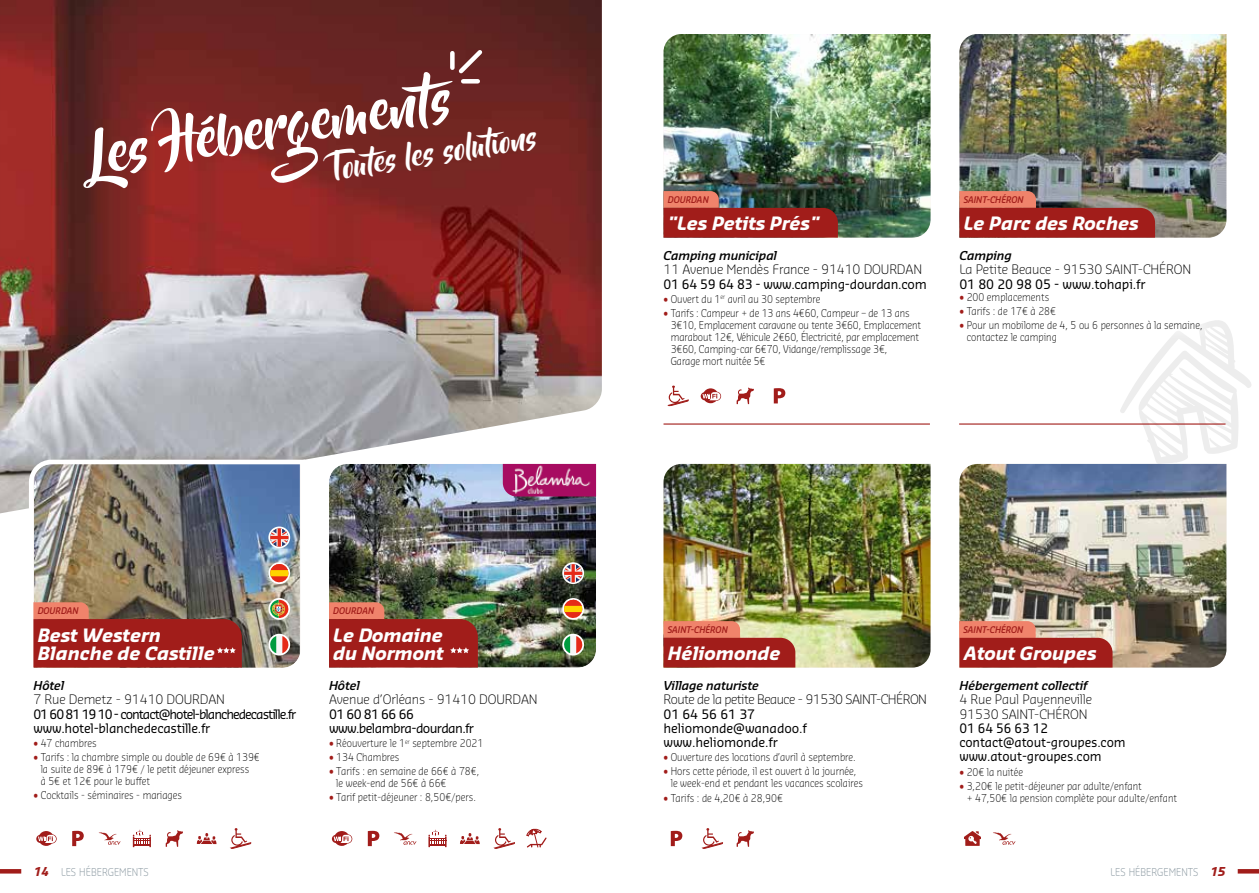
<style>
.page{position:relative;width:1259px;height:893px;background:#fff}
.page>*{position:absolute;margin:0;border:0;box-sizing:border-box;transform-origin:0 0}
.t1{font:italic 55.2px "Beyond The Mountains";color:#fff}
.t2{font:italic 30px "Beyond The Mountains";color:#fff}
.t3{font:italic 700 18px/18px "Sansa Pro";letter-spacing:-.01em;color:#fff}
.t4{font:12.75px/14.2px "Sansa Pro";letter-spacing:-.02em;color:#000}
.t5{font:300 12.75px/14.2px "Sansa Pro";letter-spacing:-.01em;color:#000}
.t6{font:12.75px/14.2px "Sansa Pro";letter-spacing:-.08em;color:#000}
.t7{font:300 12.75px "Sansa Pro";letter-spacing:-.04em;color:#000}
.t8{font:12.75px/14.2px "Sansa Pro";letter-spacing:-.05em;color:#000}
.t9{font:italic 600 12px "Sansa Pro";letter-spacing:-.01em;color:#000}
.t10{font:300 10.5px/12px "Sansa Pro";color:#000;scale:.9 1}
.t11{font:300 10.5px "Sansa Pro";color:#83929b;scale:.9 1}
.t12{font:italic 600 9px "Sansa Pro";color:#a11d1a;scale:.9 1}
.s1{color:#a11d1a}
.s2{font-weight:700;font-style:italic;font-size:12px;color:#a11d1a}
</style>
<div class="page">
<svg style="left:1119px;top:320px;width:132px;height:144px"></svg>
<img style="left:0;top:0;width:602px;height:513px">
<svg style="left:0;top:869px;width:21px;height:4px"></svg>
<div style="left:463px;top:79px;width:15px;height:5px;background:#fff"></div>
<svg style="left:450px;top:53px;width:4px;height:15px"></svg>
<svg style="left:455px;top:46px;width:31px;height:31px"></svg>
<svg style="left:1237px;top:869px;width:22px;height:4px"></svg>
<img style="left:322px;top:457px;width:280px;height:211px">
<img style="left:27px;top:457px;width:280px;height:211px">
<svg style="left:36px;top:831px;width:21px;height:15px"></svg>
<svg style="left:72px;top:831px;width:12px;height:15px"></svg>
<img style="left:98px;top:832px;width:23px;height:13px">
<svg style="left:133px;top:830px;width:18px;height:17px"></svg>
<svg style="left:166px;top:830px;width:17px;height:17px"></svg>
<svg style="left:332px;top:831px;width:20px;height:15px"></svg>
<svg style="left:368px;top:831px;width:11px;height:15px"></svg>
<img style="left:394px;top:832px;width:23px;height:13px">
<svg style="left:428px;top:830px;width:18px;height:17px"></svg>
<svg style="left:460px;top:833px;width:20px;height:11px"></svg>
<svg style="left:196px;top:833px;width:21px;height:11px"></svg>
<svg style="left:230px;top:828px;width:21px;height:21px"></svg>
<svg style="left:493px;top:828px;width:22px;height:21px"></svg>
<svg style="left:526px;top:828px;width:21px;height:20px"></svg>
<hr style="left:663px;top:423px;width:267px;height:2px;background:#a11d1a">
<hr style="left:959px;top:423px;width:266px;height:2px;background:#a11d1a">
<div style="left:948px;top:239px;width:264px;height:115px;background:#fff"></div>
<img style="left:959px;top:34px;width:267px;height:204px">
<img style="left:959px;top:464px;width:267px;height:203px">
<svg style="left:964px;top:831px;width:17px;height:15px"></svg>
<img style="left:993px;top:832px;width:23px;height:13px">
<svg style="left:33px;top:602px;width:209px;height:65px;background:#9b322b"></svg>
<svg style="left:329px;top:602px;width:149px;height:65px;background:#9c382d"></svg>
<img style="left:503px;top:464px;width:93px;height:32px">
<img style="left:663px;top:34px;width:267px;height:204px">
<svg style="left:667px;top:385px;width:22px;height:21px"></svg>
<svg style="left:700px;top:388px;width:21px;height:15px"></svg>
<svg style="left:736px;top:387px;width:18px;height:17px"></svg>
<svg style="left:774px;top:388px;width:11px;height:15px"></svg>
<svg style="left:663px;top:191px;width:175px;height:47px;background:#8c342e"></svg>
<img style="left:663px;top:464px;width:267px;height:203px">
<svg style="left:671px;top:831px;width:11px;height:15px"></svg>
<svg style="left:701px;top:828px;width:22px;height:21px"></svg>
<svg style="left:663px;top:621px;width:132px;height:46px;background:#ba5242"></svg>
<svg style="left:959px;top:191px;width:196px;height:47px;background:#a3423a"></svg>
<svg style="left:736px;top:830px;width:18px;height:17px"></svg>
<svg style="left:959px;top:621px;width:153px;height:46px;background:#b74f45"></svg>
<svg style="left:562px;top:562px;width:22px;height:22px"></svg>
<svg style="left:563px;top:563px;width:20px;height:20px"></svg>
<svg style="left:268px;top:526px;width:22px;height:22px"></svg>
<svg style="left:269px;top:527px;width:20px;height:20px"></svg>
<svg style="left:268px;top:562px;width:22px;height:22px"></svg>
<svg style="left:269px;top:563px;width:20px;height:20px"></svg>
<svg style="left:562px;top:598px;width:22px;height:22px"></svg>
<svg style="left:563px;top:599px;width:20px;height:20px"></svg>
<svg style="left:268px;top:634px;width:22px;height:21px"></svg>
<svg style="left:269px;top:635px;width:20px;height:20px"></svg>
<svg style="left:562px;top:634px;width:22px;height:21px"></svg>
<svg style="left:563px;top:635px;width:20px;height:20px"></svg>
<svg style="left:268px;top:598px;width:22px;height:22px"></svg>
<svg style="left:269px;top:600px;width:20px;height:18px"></svg>
<h1 class="t1" style="left:84px;top:126px;width:366px;rotate:-9deg">Les Hébergements</h1>
<h2 class="t2" style="left:328px;top:153px;width:209px;rotate:-9deg">Toutes les solutions</h2>
<p class="t12" style="left:38px;top:605px;width:47px">DOURDAN</p>
<p class="t12" style="left:333px;top:605px;width:47px">DOURDAN</p>
<h3 class="t3" style="left:38px;top:625px;width:179px">Best Western<br>Blanche de Castille</h3>
<h3 class="t3" style="left:333px;top:625px;width:112px">Le Domaine du Normont</h3>
<p class="t9" style="left:33px;top:678px;width:33px">Hôtel</p>
<p class="t5" style="left:33px;top:692px;width:193px">7 Rue Demetz - 91410 DOURDAN</p>
<p class="t6" style="left:33px;top:706px;width:264px">01 60 81 19 10 - contact@hotel-blanchedecastille.fr www.hotel-blanchedecastille.fr</p>
<p class="t10" style="left:33px;top:737px;width:72px"><span class="s1">•</span> 47 chambres</p>
<p class="t10" style="left:41px;top:751px;width:245px;text-indent:-7px"><span class="s1">•</span> Tarifs : la chambre simple ou double de 69€ à 139€ la suite de 89€ à 179€ / le petit déjeuner express<br>à 5€ et 12€ pour le buffet</p>
<p class="t10" style="left:33px;top:789px;width:167px"><span class="s1">•</span> Cocktails - séminaires - mariages</p>
<p class="t11" style="left:34px;top:865px;width:129px"><span class="s2">14</span> LES HÉBERGEMENTS</p>
<p class="t9" style="left:329px;top:678px;width:33px">Hôtel</p>
<p class="t5" style="left:329px;top:692px;width:210px">Avenue d’Orléans - 91410 DOURDAN</p>
<p class="t8" style="left:329px;top:706px;width:146px">01 60 81 66 66 www.belambra-dourdan.fr</p>
<p class="t10" style="left:329px;top:737px;width:173px"><span class="s1">•</span> Réouverture le 1<sup>er</sup> septembre 2021</p>
<p class="t10" style="left:329px;top:751px;width:80px"><span class="s1">•</span> 134 Chambres</p>
<p class="t10" style="left:336px;top:765px;width:160px;text-indent:-7px"><span class="s1">•</span> Tarifs : en semaine de 66€ à 78€, le week-end de 56€ à 66€</p>
<p class="t10" style="left:329px;top:791px;width:165px"><span class="s1">•</span> Tarif petit-déjeuner : 8,50€/pers.</p>
<p class="t12" style="left:668px;top:194px;width:47px">DOURDAN</p>
<h3 class="t3" style="left:668px;top:214px;width:153px">"Les Petits Prés"</h3>
<p class="t9" style="left:663px;top:248px;width:115px">Camping municipal</p>
<p class="t5" style="left:663px;top:262px;width:260px">11 Avenue Mendès France - 91410 DOURDAN</p>
<p class="t4" style="left:663px;top:276px;width:265px">01 64 59 64 83 - www.camping-dourdan.com</p>
<p class="t10" style="left:663px;top:293px;width:176px"><span class="s1">•</span> Ouvert du 1<sup>er</sup> avril au 30 septembre</p>
<p class="t10" style="left:671px;top:307px;width:280px;text-indent:-7px"><span class="s1">•</span> Tarifs : Campeur + de 13 ans 4€60, Campeur – de 13 ans 3€10, Emplacement caravane ou tente 3€60, Emplacement marabout 12€, Véhicule 2€60, Électricité, par emplacement 3€60, Camping-car 6€70, Vidange/remplissage 3€,<br>Garage mort nuitée 5€</p>
<p class="t12" style="left:963px;top:194px;width:68px">SAINT-CHÉRON</p>
<h3 class="t3" style="left:963px;top:214px;width:177px">Le Parc des Roches</h3>
<p class="t9" style="left:959px;top:248px;width:54px">Camping</p>
<p class="t5" style="left:959px;top:262px;width:233px">La Petite Beauce - 91530 SAINT-CHÉRON</p>
<p class="t4" style="left:959px;top:276px;width:188px">01 80 20 98 05 - www.tohapi.fr</p>
<p class="t10" style="left:959px;top:290px;width:101px"><span class="s1">•</span> 200 emplacements</p>
<p class="t10" style="left:959px;top:305px;width:109px"><span class="s1">•</span> Tarifs : de 17€ à 28€</p>
<p class="t10" style="left:966px;top:319px;width:264px;text-indent:-7px"><span class="s1">•</span> Pour un mobilome de 4, 5 ou 6 personnes à la semaine, contactez le camping</p>
<p class="t12" style="left:668px;top:624px;width:68px">SAINT-CHÉRON</p>
<h3 class="t3" style="left:668px;top:644px;width:114px">Héliomonde</h3>
<p class="t9" style="left:663px;top:678px;width:97px">Village naturiste</p>
<p class="t7" style="left:663px;top:691px;width:265px">Route de la petite Beauce - 91530 SAINT-CHÉRON</p>
<p class="t4" style="left:663px;top:706px;width:145px">01 64 56 61 37 heliomonde@wanadoo.f www.heliomonde.fr</p>
<p class="t10" style="left:663px;top:751px;width:215px"><span class="s1">•</span> Ouverture des locations d’avril à septembre.</p>
<p class="t10" style="left:671px;top:765px;width:215px;text-indent:-7px"><span class="s1">•</span> Hors cette période, il est ouvert à la journée, le week-end et pendant les vacances scolaires</p>
<p class="t10" style="left:663px;top:791px;width:134px"><span class="s1">•</span> Tarifs : de 4,20€ à 28,90€</p>
<p class="t12" style="left:963px;top:624px;width:68px">SAINT-CHÉRON</p>
<h3 class="t3" style="left:963px;top:644px;width:135px">Atout Groupes</h3>
<p class="t9" style="left:959px;top:678px;width:129px">Hébergement collectif</p>
<p class="t5" style="left:959px;top:692px;width:134px">4 Rue Paul Payenneville<br>91530 SAINT-CHÉRON</p>
<p class="t4" style="left:959px;top:721px;width:168px">01 64 56 63 12 contact@atout-groupes.com www.atout-groupes.com</p>
<p class="t10" style="left:959px;top:765px;width:72px"><span class="s1">•</span> 20€ la nuitée</p>
<p class="t10" style="left:966px;top:779px;width:235px;text-indent:-7px"><span class="s1">•</span> 3,20€ le petit-déjeuner par adulte/enfant<br>+ 47,50€ la pension complète pour adulte/enfant</p>
<p class="t11" style="left:1110px;top:865px;width:129px">LES HÉBERGEMENTS <span class="s2">15</span></p>
</div>
